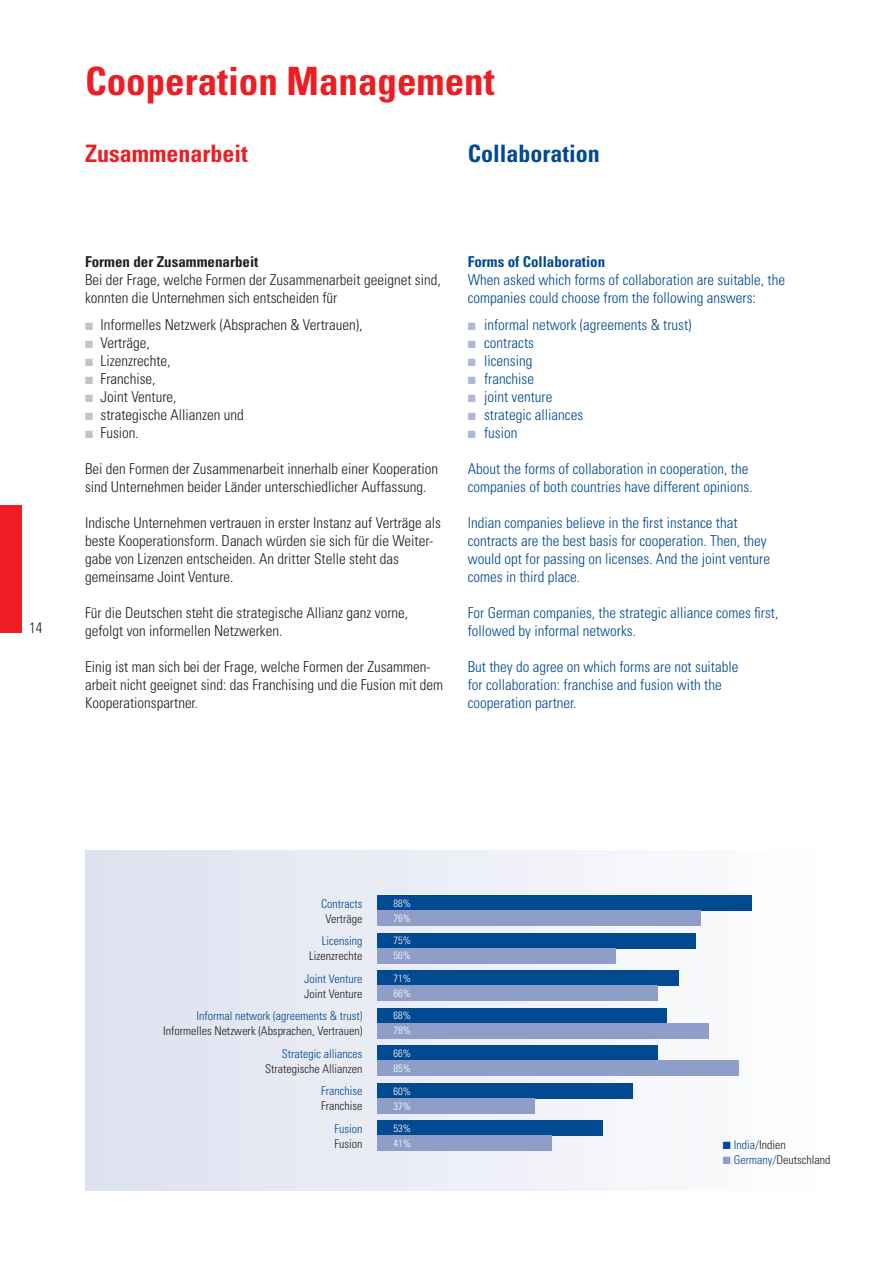
<style>
.page{position:relative;width:893px;height:1263px;background:#fff}
.page>*{position:absolute;margin:0;border:0;box-sizing:border-box;transform-origin:0 0}
.t1{font:700 condensed 39px "Univers";color:#ee1d23}
.t2{font:700 condensed 24px "Univers";color:#ee1d23}
.t3{font:700 condensed 24px "Univers";color:#014990}
.t4{font:300 condensed 15px/18px "Univers";color:#231f20}
.t5{font:300 condensed 15px/18px "Univers";color:#014990}
.t6{font:700 condensed 15px "Univers";color:#231f20}
.t7{font:700 condensed 15px "Univers";color:#014990}
.t8{font:300 condensed 12px "Univers";color:#231f20}
.t9{font:300 condensed 12px "Univers";color:#014990}
.t10{font:300 condensed 10.5px/15px "Univers";color:#fff}
.s1{color:#c2c3c6}
.s2{color:#aeb9d9}
.s3{color:#231f20}
.s4{color:#8e9ec8}
.s5{color:#014990}
</style>
<div class="page">
<div style="left:0;top:505px;width:21px;height:128px;background:#ee1d23"></div>
<div style="left:85px;top:850px;width:744px;height:341px;background:linear-gradient(to right,#dce0ee,#f8fafc)"></div>
<div style="left:377px;top:896px;width:374px;height:15px;background:#014990"></div>
<div style="left:377px;top:933px;width:319px;height:15px;background:#014990"></div>
<div style="left:377px;top:971px;width:302px;height:15px;background:#014990"></div>
<div style="left:377px;top:1008px;width:289px;height:15px;background:#014990"></div>
<div style="left:377px;top:1046px;width:281px;height:15px;background:#014990"></div>
<div style="left:377px;top:1083px;width:255px;height:15px;background:#014990"></div>
<div style="left:377px;top:1121px;width:225px;height:15px;background:#014990"></div>
<div style="left:377px;top:911px;width:323px;height:15px;background:#8e9ec8"></div>
<div style="left:377px;top:948px;width:238px;height:15px;background:#8e9ec8"></div>
<div style="left:377px;top:986px;width:281px;height:15px;background:#8e9ec8"></div>
<div style="left:377px;top:1023px;width:332px;height:15px;background:#8e9ec8"></div>
<div style="left:377px;top:1061px;width:361px;height:15px;background:#8e9ec8"></div>
<div style="left:377px;top:1098px;width:157px;height:15px;background:#8e9ec8"></div>
<div style="left:377px;top:1136px;width:174px;height:15px;background:#8e9ec8"></div>
<p class="t4" style="left:29px;top:619px;width:15px">14</p>
<h1 class="t1" style="left:85px;top:57px;width:411px">Cooperation Management</h1>
<h2 class="t2" style="left:85px;top:139px;width:164px">Zusammenarbeit</h2>
<h2 class="t3" style="left:468px;top:139px;width:134px">Collaboration</h2>
<p class="t6" style="left:85px;top:253px;width:175px">Formen der Zusammenarbeit</p>
<p class="t4" style="left:85px;top:271px;width:357px">Bei der Frage, welche Formen der Zusammenarbeit geeignet sind, konnten die Unternehmen sich entscheiden für</p>
<p class="t4" style="left:85px;top:316px;width:279px"><span class="s1">■</span> Informelles Netzwerk (Absprachen &amp; Vertrauen),</p>
<p class="t4" style="left:85px;top:334px;width:66px"><span class="s1">■</span> Verträge,</p>
<p class="t4" style="left:85px;top:352px;width:87px"><span class="s1">■</span> Lizenzrechte,</p>
<p class="t4" style="left:85px;top:370px;width:72px"><span class="s1">■</span> Franchise,</p>
<p class="t4" style="left:85px;top:388px;width:93px"><span class="s1">■</span> Joint Venture,</p>
<p class="t4" style="left:85px;top:406px;width:160px"><span class="s1">■</span> strategische Allianzen und</p>
<p class="t4" style="left:85px;top:424px;width:55px"><span class="s1">■</span> Fusion.</p>
<p class="t4" style="left:85px;top:460px;width:355px">Bei den Formen der Zusammenarbeit innerhalb einer Kooperation sind Unternehmen beider Länder unterschiedlicher Auffassung.</p>
<p class="t4" style="left:85px;top:514px;width:357px">Indische Unternehmen vertrauen in erster Instanz auf Verträge als beste Kooperationsform. Danach würden sie sich für die Weiter&shy;gabe von Lizenzen entscheiden. An dritter Stelle steht das gemeinsame Joint Venture.</p>
<p class="t4" style="left:85px;top:604px;width:325px">Für die Deutschen steht die strategische Allianz ganz vorne, gefolgt von informellen Netzwerken.</p>
<p class="t4" style="left:85px;top:658px;width:360px">Einig ist man sich bei der Frage, welche Formen der Zusammen&shy;arbeit nicht geeignet sind: das Franchising und die Fusion mit dem<br>Kooperationspartner.</p>
<p class="t7" style="left:468px;top:253px;width:139px">Forms of Collaboration</p>
<p class="t5" style="left:468px;top:271px;width:319px">When asked which forms of collaboration are suitable, the companies could choose from the following answers:</p>
<p class="t5" style="left:468px;top:316px;width:225px"><span class="s2">■</span> informal network (agreements &amp; trust)</p>
<p class="t5" style="left:468px;top:334px;width:68px"><span class="s2">■</span> contracts</p>
<p class="t5" style="left:468px;top:352px;width:66px"><span class="s2">■</span> licensing</p>
<p class="t5" style="left:468px;top:370px;width:68px"><span class="s2">■</span> franchise</p>
<p class="t5" style="left:468px;top:388px;width:86px"><span class="s2">■</span> joint venture</p>
<p class="t5" style="left:468px;top:406px;width:117px"><span class="s2">■</span> strategic alliances</p>
<p class="t5" style="left:468px;top:424px;width:51px"><span class="s2">■</span> fusion</p>
<p class="t5" style="left:468px;top:460px;width:286px">About the forms of collaboration in cooperation, the companies of both countries have different opinions.</p>
<p class="t5" style="left:468px;top:514px;width:304px">Indian companies believe in the first instance that contracts are the best basis for cooperation. Then, they would opt for passing on licenses. And the joint venture comes in third place.</p>
<p class="t5" style="left:468px;top:604px;width:312px">For German companies, the strategic alliance comes first, followed by informal networks.</p>
<p class="t5" style="left:468px;top:658px;width:272px">But they do agree on which forms are not suitable for collaboration: franchise and fusion with the cooperation partner.</p>
<p class="t9" style="left:321px;top:896px;width:43px">Contracts</p>
<p class="t8" style="left:326px;top:911px;width:38px">Verträge</p>
<p class="t9" style="left:322px;top:934px;width:42px">Licensing</p>
<p class="t8" style="left:309px;top:949px;width:55px">Lizenzrechte</p>
<p class="t9" style="left:304px;top:971px;width:60px">Joint Venture</p>
<p class="t8" style="left:304px;top:986px;width:60px">Joint Venture</p>
<p class="t9" style="left:197px;top:1009px;width:167px">Informal network (agreements &amp; trust)</p>
<p class="t8" style="left:163px;top:1024px;width:201px">Informelles Netzwerk (Absprachen, Vertrauen)</p>
<p class="t9" style="left:282px;top:1046px;width:82px">Strategic alliances</p>
<p class="t8" style="left:265px;top:1061px;width:99px">Strategische Allianzen</p>
<p class="t9" style="left:321px;top:1084px;width:43px">Franchise</p>
<p class="t8" style="left:321px;top:1099px;width:43px">Franchise</p>
<p class="t9" style="left:334px;top:1121px;width:29px">Fusion</p>
<p class="t8" style="left:334px;top:1136px;width:29px">Fusion</p>
<p class="t10" style="left:393px;top:896px;width:19px">88%<br>76%</p>
<p class="t10" style="left:393px;top:933px;width:19px">75%<br>56%</p>
<p class="t10" style="left:393px;top:971px;width:19px">71%<br>66%</p>
<p class="t10" style="left:393px;top:1008px;width:19px">68%<br>78%</p>
<p class="t10" style="left:393px;top:1046px;width:19px">66%<br>85%</p>
<p class="t10" style="left:393px;top:1083px;width:19px">60%<br>37%</p>
<p class="t10" style="left:393px;top:1121px;width:19px">53%<br>41%</p>
<p class="t9" style="left:723px;top:1138px;width:64px">■ India/<span class="s3">Indien</span></p>
<p class="t8" style="left:723px;top:1153px;width:109px"><span class="s4">■</span> <span class="s5">Germany/</span>Deutschland</p>
</div>
